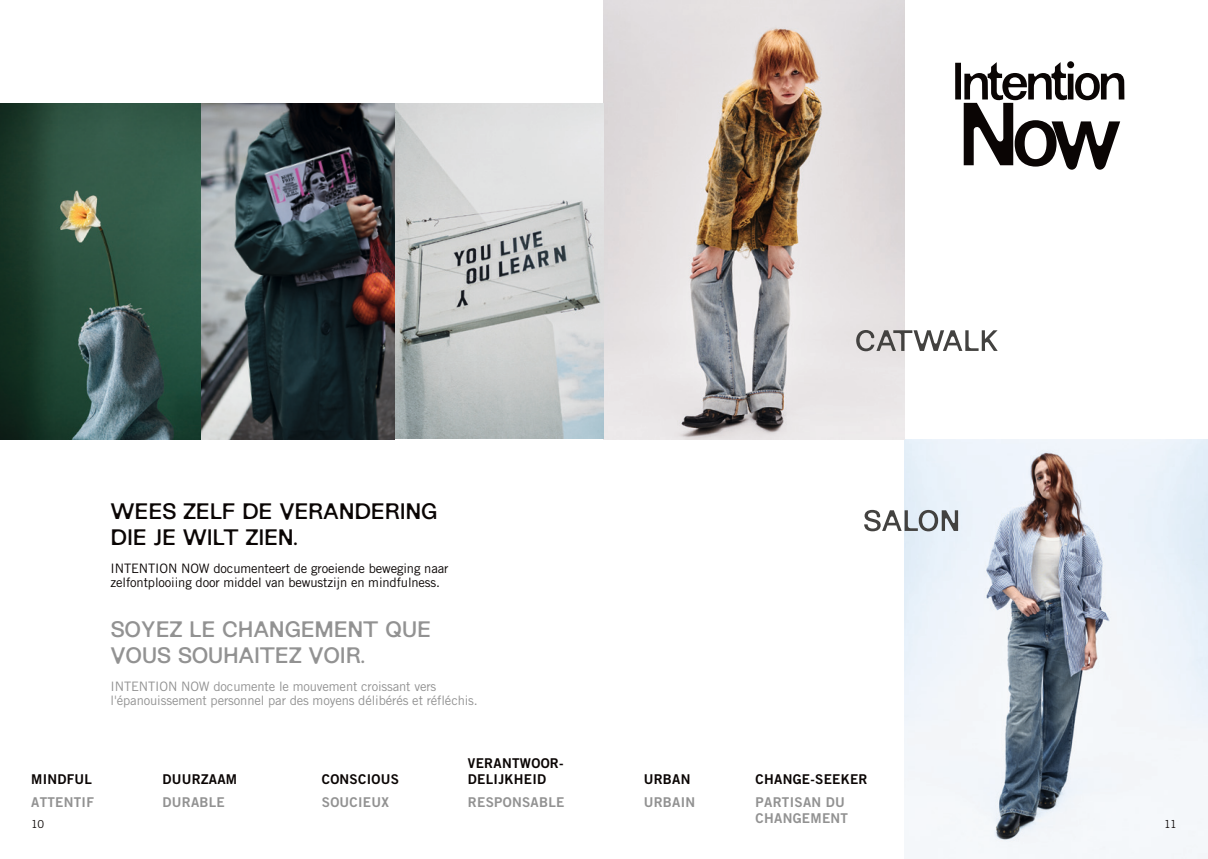
<style>
.page{position:relative;width:1208px;height:859px;background:#fff}
.page>*{position:absolute;margin:0;border:0;box-sizing:border-box;transform-origin:0 0}
.t1{font:22px/26px "New Edge 6666 Regular Rounded";letter-spacing:-.01em;color:#929292}
.t2{font:22px/26px "New Edge 6666 Regular Rounded";letter-spacing:-.01em;color:#0a0504}
.t3{font:13.5px/15.6px "Trade Gothic LT Std Bd 2";letter-spacing:.02em;color:#0a0504}
.t4{font:13.5px/15.6px "Trade Gothic LT Std Bd 2";letter-spacing:.02em;color:#929292}
.t5{font:13px/14px "Trade Gothic LT Std";letter-spacing:-.01em;color:#929292}
.t6{font:13px/14px "Trade Gothic LT Std";letter-spacing:-.01em;color:#0a0504}
.t7{font:11px "Trade Gothic LT Std";color:#0a0504}
</style>
<div class="page">
<img style="left:0;top:103px;width:201px;height:336px">
<img style="left:201px;top:103px;width:394px;height:336px">
<img style="left:904px;top:439px;width:304px;height:420px">
<img style="left:604px;top:0;width:300px;height:439px">
<img style="left:595px;top:103px;width:9px;height:336px">
<svg style="left:955px;top:61px;width:169px;height:109px"></svg>
<svg style="left:856px;top:330px;width:141px;height:21px"></svg>
<svg style="left:864px;top:510px;width:94px;height:21px"></svg>
<h1 class="t2" style="left:111px;top:498px;width:328px">WEES ZELF DE VERANDERING<br>DIE JE WILT ZIEN.</h1>
<p class="t6" style="left:111px;top:561px;width:339px">INTENTION NOW documenteert de groeiende beweging naar zelfontplooiing door middel van bewustzijn en mindfulness.</p>
<h1 class="t1" style="left:111px;top:615px;width:322px">SOYEZ LE CHANGEMENT QUE<br>VOUS SOUHAITEZ VOIR.</h1>
<p class="t5" style="left:111px;top:679px;width:369px">INTENTION NOW documente le mouvement croissant vers l'épanouissement personnel par des moyens délibérés et réfléchis.</p>
<p class="t3" style="left:31px;top:771px;width:62px">MINDFUL</p>
<p class="t3" style="left:162px;top:771px;width:76px">DUURZAAM</p>
<p class="t3" style="left:322px;top:771px;width:79px">CONSCIOUS</p>
<p class="t3" style="left:468px;top:755px;width:97px">VERANTWOOR-<br>DELIJKHEID</p>
<p class="t3" style="left:643px;top:771px;width:48px">URBAN</p>
<p class="t3" style="left:755px;top:771px;width:113px">CHANGE-SEEKER</p>
<p class="t4" style="left:31px;top:794px;width:64px">ATTENTIF</p>
<p class="t4" style="left:162px;top:794px;width:64px">DURABLE</p>
<p class="t4" style="left:322px;top:794px;width:69px">SOUCIEUX</p>
<p class="t4" style="left:468px;top:794px;width:98px">RESPONSABLE</p>
<p class="t4" style="left:643px;top:794px;width:53px">URBAIN</p>
<p class="t4" style="left:755px;top:794px;width:94px">PARTISAN DU<br>CHANGEMENT</p>
<p class="t7" style="left:31px;top:817px;width:14px">10</p>
<p class="t7" style="left:1164px;top:817px;width:14px">11</p>
</div>
